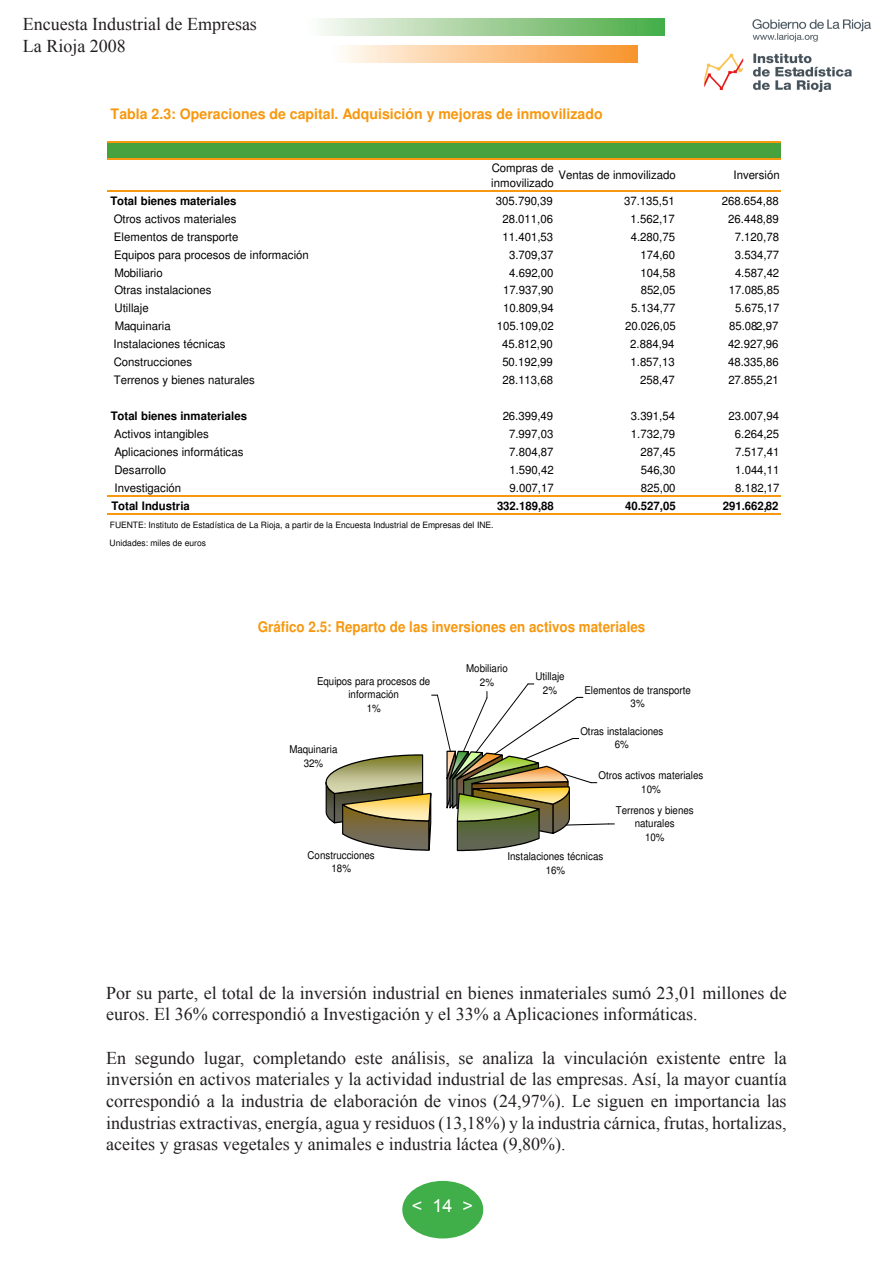
<style>
.page{position:relative;width:893px;height:1263px;background:#fff}
.page>*{position:absolute;margin:0;border:0;box-sizing:border-box;transform-origin:0 0}
.t1{font:18px/21.6px "Times New Roman";color:#231f20}
.t2{font:18px "Arial";color:#fff}
.t3{font:700 14.7px "Helvetica";color:#f7980f;scale:.91 1}
.t4{font:700 14.4px "Helvetica";color:#f7980f}
.t5{font:11.7px/14.9px "Helvetica";letter-spacing:-.005em;color:#000}
.t6{font:700 11.7px "Helvetica";letter-spacing:-.005em;color:#000}
.t7{font:10.65px/13.6px "Helvetica";letter-spacing:-.005em;color:#000;text-align:center;scale:.91 1}
.t8{font:8.7px/18px "Helvetica";letter-spacing:.005em;color:#000}
</style>
<div class="page">
<div style="left:402px;top:1181px;width:81px;height:57px;background:#40ae49;border-radius:50%"></div>
<img style="left:704px;top:19px;width:168px;height:73px">
<div style="left:331px;top:45px;width:306px;height:17px;background:linear-gradient(to right,#fffcf7,#f8932c)"></div>
<div style="left:305px;top:18px;width:359px;height:17px;background:linear-gradient(to right,#fefaf8,#49aa43)"></div>
<div style="left:108px;top:141px;width:673px;height:19px;background:#45a23e"></div>
<hr style="left:108px;top:141px;width:673px;height:1px;background:#f7980f">
<hr style="left:108px;top:159px;width:673px;height:1px;background:#f7980f">
<hr style="left:108px;top:190px;width:673px;height:2px;background:#f7980f">
<hr style="left:108px;top:495px;width:673px;height:2px;background:#f7980f">
<hr style="left:108px;top:513px;width:673px;height:2px;background:#f7980f">
<svg style="left:325px;top:683px;width:290px;height:169px"></svg>
<h1 class="t1" style="left:23px;top:13px;width:236px">Encuesta Industrial de Empresas<br>La Rioja 2008</h1>
<p class="t4" style="left:111px;top:106px;width:493px">Tabla 2.3: Operaciones de capital. Adquisición y mejoras de inmovilizado</p>
<p class="t5" style="left:491px;top:160px;width:64px">Compras de inmovilizado</p>
<p class="t5" style="left:558px;top:168px;width:119px">Ventas de inmovilizado</p>
<p class="t5" style="left:733px;top:168px;width:48px">Inversión</p>
<p class="t6" style="left:110px;top:194px;width:127px">Total bienes materiales</p>
<p class="t5" style="left:496px;top:193px;width:58px">305.790,39</p>
<p class="t5" style="left:624px;top:193px;width:52px">37.135,51</p>
<p class="t5" style="left:722px;top:193px;width:58px">268.654,88</p>
<p class="t5" style="left:114px;top:211px;width:124px">Otros activos materiales</p>
<p class="t5" style="left:502px;top:211px;width:52px">28.011,06</p>
<p class="t5" style="left:631px;top:211px;width:46px">1.562,17</p>
<p class="t5" style="left:728px;top:211px;width:52px">26.448,89</p>
<p class="t5" style="left:114px;top:229px;width:126px">Elementos de transporte</p>
<p class="t5" style="left:503px;top:229px;width:52px">11.401,53</p>
<p class="t5" style="left:631px;top:229px;width:46px">4.280,75</p>
<p class="t5" style="left:735px;top:229px;width:46px">7.120,78</p>
<p class="t5" style="left:114px;top:247px;width:196px">Equipos para procesos de información</p>
<p class="t5" style="left:509px;top:247px;width:46px">3.709,37</p>
<p class="t5" style="left:640px;top:247px;width:36px">174,60</p>
<p class="t5" style="left:735px;top:247px;width:46px">3.534,77</p>
<p class="t5" style="left:114px;top:265px;width:50px">Mobiliario</p>
<p class="t5" style="left:509px;top:265px;width:46px">4.692,00</p>
<p class="t5" style="left:641px;top:265px;width:36px">104,58</p>
<p class="t5" style="left:735px;top:265px;width:46px">4.587,42</p>
<p class="t5" style="left:114px;top:283px;width:99px">Otras instalaciones</p>
<p class="t5" style="left:503px;top:283px;width:52px">17.937,90</p>
<p class="t5" style="left:641px;top:283px;width:36px">852,05</p>
<p class="t5" style="left:729px;top:283px;width:52px">17.085,85</p>
<p class="t5" style="left:115px;top:301px;width:36px">Utillaje</p>
<p class="t5" style="left:503px;top:301px;width:52px">10.809,94</p>
<p class="t5" style="left:631px;top:301px;width:46px">5.134,77</p>
<p class="t5" style="left:735px;top:301px;width:46px">5.675,17</p>
<p class="t5" style="left:115px;top:319px;width:58px">Maquinaria</p>
<p class="t5" style="left:497px;top:319px;width:58px">105.109,02</p>
<p class="t5" style="left:625px;top:319px;width:52px">20.026,05</p>
<p class="t5" style="left:729px;top:319px;width:51px">85.082,97</p>
<p class="t5" style="left:114px;top:337px;width:113px">Instalaciones técnicas</p>
<p class="t5" style="left:502px;top:337px;width:52px">45.812,90</p>
<p class="t5" style="left:630px;top:337px;width:46px">2.884,94</p>
<p class="t5" style="left:728px;top:337px;width:52px">42.927,96</p>
<p class="t5" style="left:114px;top:355px;width:80px">Construcciones</p>
<p class="t5" style="left:502px;top:355px;width:52px">50.192,99</p>
<p class="t5" style="left:630px;top:355px;width:46px">1.857,13</p>
<p class="t5" style="left:728px;top:355px;width:52px">48.335,86</p>
<p class="t5" style="left:114px;top:373px;width:143px">Terrenos y bienes naturales</p>
<p class="t5" style="left:502px;top:373px;width:52px">28.113,68</p>
<p class="t5" style="left:640px;top:373px;width:36px">258,47</p>
<p class="t5" style="left:728px;top:373px;width:52px">27.855,21</p>
<p class="t6" style="left:111px;top:409px;width:138px">Total bienes inmateriales</p>
<p class="t5" style="left:503px;top:409px;width:52px">26.399,49</p>
<p class="t5" style="left:631px;top:409px;width:46px">3.391,54</p>
<p class="t5" style="left:728px;top:409px;width:52px">23.007,94</p>
<p class="t5" style="left:114px;top:427px;width:96px">Activos intangibles</p>
<p class="t5" style="left:509px;top:427px;width:46px">7.997,03</p>
<p class="t5" style="left:631px;top:427px;width:46px">1.732,79</p>
<p class="t5" style="left:735px;top:427px;width:46px">6.264,25</p>
<p class="t5" style="left:114px;top:445px;width:131px">Aplicaciones informáticas</p>
<p class="t5" style="left:509px;top:445px;width:46px">7.804,87</p>
<p class="t5" style="left:641px;top:445px;width:36px">287,45</p>
<p class="t5" style="left:735px;top:445px;width:46px">7.517,41</p>
<p class="t5" style="left:114px;top:463px;width:53px">Desarrollo</p>
<p class="t5" style="left:509px;top:463px;width:46px">1.590,42</p>
<p class="t5" style="left:641px;top:463px;width:36px">546,30</p>
<p class="t5" style="left:735px;top:463px;width:46px">1.044,11</p>
<p class="t5" style="left:115px;top:480px;width:68px">Investigación</p>
<p class="t5" style="left:509px;top:480px;width:46px">9.007,17</p>
<p class="t5" style="left:641px;top:480px;width:36px">825,00</p>
<p class="t5" style="left:735px;top:480px;width:46px">8.182,17</p>
<p class="t6" style="left:111px;top:499px;width:80px">Total Industria</p>
<p class="t6" style="left:497px;top:499px;width:58px">332.189,88</p>
<p class="t6" style="left:625px;top:499px;width:52px">40.527,05</p>
<p class="t6" style="left:723px;top:499px;width:57px">291.662,82</p>
<p class="t8" style="left:110px;top:516px;width:385px">FUENTE: Instituto de Estadística de La Rioja, a partir de la Encuesta Industrial de Empresas del INE.<br>Unidades: miles de euros</p>
<p class="t3" style="left:258px;top:617px;width:427px">Gráfico 2.5: Reparto de las inversiones en activos materiales</p>
<p class="t7" style="left:317px;top:674px;width:126px">Equipos para procesos de información<br>1%</p>
<p class="t7" style="left:289px;top:742px;width:54px">Maquinaria<br>32%</p>
<p class="t7" style="left:308px;top:848px;width:75px">Construcciones<br>18%</p>
<p class="t7" style="left:466px;top:662px;width:47px">Mobiliario<br>2%</p>
<p class="t7" style="left:535px;top:670px;width:34px">Utillaje<br>2%</p>
<p class="t7" style="left:584px;top:683px;width:119px">Elementos de transporte<br>3%</p>
<p class="t7" style="left:580px;top:724px;width:93px">Otras instalaciones<br>6%</p>
<p class="t7" style="left:598px;top:769px;width:117px">Otros activos materiales<br>10%</p>
<p class="t7" style="left:616px;top:803px;width:87px">Terrenos y bienes naturales<br>10%</p>
<p class="t7" style="left:507px;top:850px;width:107px">Instalaciones técnicas<br>16%</p>
<p class="t1" style="left:106px;top:982px;width:682px">Por su parte, el total de la inversión industrial en bienes inmateriales sumó 23,01 millones de euros. El 36% correspondió a Investigación y el 33% a Aplicaciones informáticas.</p>
<p class="t1" style="left:106px;top:1046px;width:682px;text-align:justify">En segundo lugar, completando este análisis, se analiza la vinculación existente entre la inversión en activos materiales y la actividad industrial de las empresas. Así, la mayor cuantía correspondió a la industria de elaboración de vinos (24,97%). Le siguen en importancia las industrias extractivas, energía, agua y residuos (13,18%) y la industria cárnica, frutas, hortalizas, aceites y grasas vegetales y animales e industria láctea (9,80%).</p>
<h1 class="t2" style="left:412px;top:1194px;width:63px">&lt; 14 &gt;</h1>
</div>
